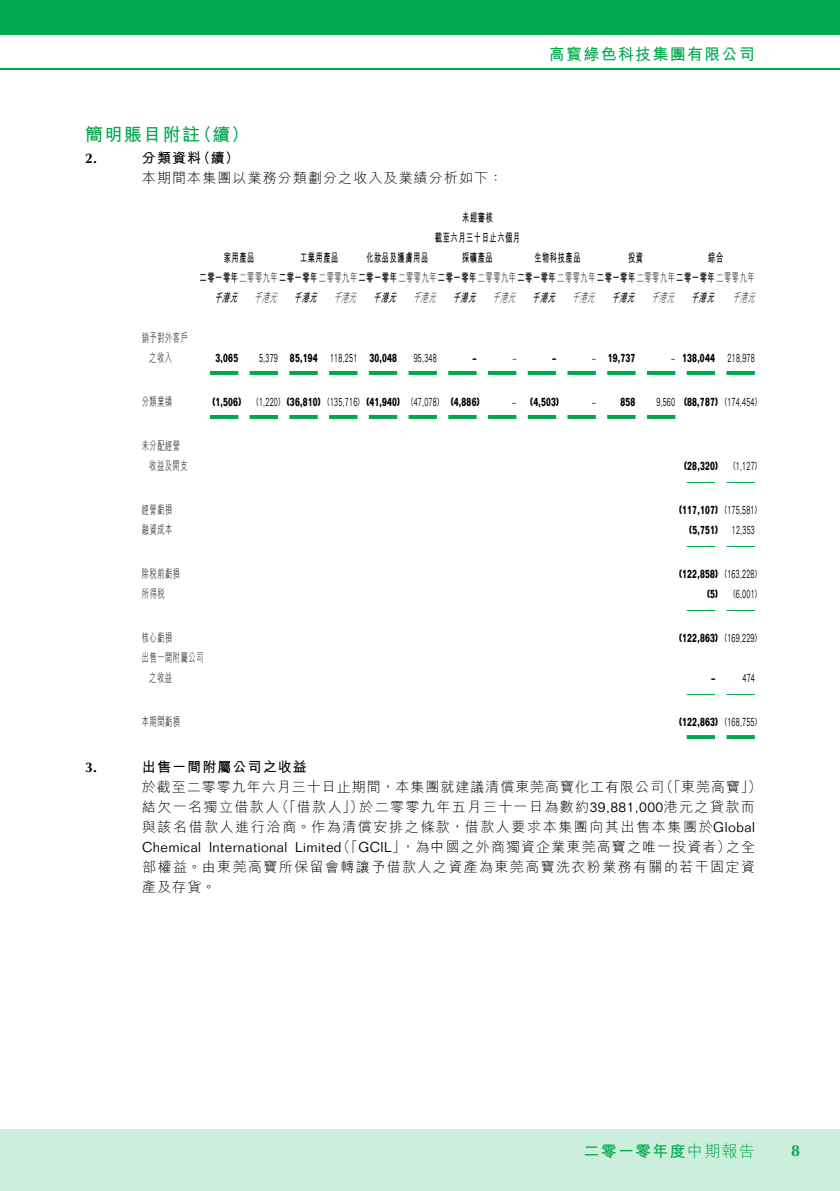
<style>
.page{position:relative;width:840px;height:1191px;background:#fff}
.page>*{position:absolute;margin:0;border:0;box-sizing:border-box;transform-origin:0 0}
.t1{font:700 18px "M Hei HK";letter-spacing:.08em;color:#00a84e}
.t2{font:700 16px "M Hei HK";letter-spacing:.08em;color:#00a84e}
.t3{font:700 16px "Optima LT Std";color:#00a84e}
.t4{font:300 14px/20px "M Hei HK";letter-spacing:.1em;color:#000}
.t5{font:300 14px/20px "M Hei HK";letter-spacing:.07em;color:#000}
.t6{font:300 14px "M Hei HK";letter-spacing:.08em;color:#000}
.t7{font:300 14px "Folio Std";letter-spacing:.03em;color:#000}
.t8{font:700 14px "M Hei HK";letter-spacing:.08em;color:#000}
.t9{font:700 14px "Optima LT Std";color:#000}
.t10{font:700 12px "Folio Std";letter-spacing:.035em;color:#000;scale:.6 1}
.t11{font:300 12px "Folio Std";letter-spacing:.03em;color:#000;scale:.6 1}
.t12{font:700 12px/20px "M Hei HK";letter-spacing:.085em;color:#000;text-align:center;scale:.6 1}
.t13{font:300 12px/20px "M Hei HK";letter-spacing:.08em;color:#000;scale:.6 1}
.t14{font:italic 300 12px "M Hei HK";color:#000;scale:.6 1}
.t15{font:italic 700 12px "M Hei HK";color:#000;scale:.6 1}
.s1{font-weight:300}
.s2{font-family:"Folio Std"}
.s3{font-family:"M Hei HK"}
</style>
<div class="page">
<div style="left:0;top:1129px;width:839px;height:62px;background:#cceedc"></div>
<div style="left:0;top:0;width:839px;height:35px;background:#00a84e"></div>
<hr style="left:0;top:68px;width:839px;height:1px;background:#00a84e">
<svg style="left:210px;top:371px;width:28px;height:4px"></svg>
<svg style="left:249px;top:371px;width:29px;height:4px"></svg>
<svg style="left:289px;top:371px;width:28px;height:4px"></svg>
<svg style="left:329px;top:371px;width:28px;height:4px"></svg>
<svg style="left:368px;top:371px;width:29px;height:4px"></svg>
<svg style="left:408px;top:371px;width:28px;height:4px"></svg>
<svg style="left:448px;top:371px;width:28px;height:4px"></svg>
<svg style="left:488px;top:371px;width:28px;height:4px"></svg>
<svg style="left:527px;top:371px;width:29px;height:4px"></svg>
<svg style="left:567px;top:371px;width:28px;height:4px"></svg>
<svg style="left:607px;top:371px;width:28px;height:4px"></svg>
<svg style="left:646px;top:371px;width:29px;height:4px"></svg>
<svg style="left:686px;top:371px;width:28px;height:4px"></svg>
<svg style="left:726px;top:371px;width:28px;height:4px"></svg>
<hr style="left:210px;top:415px;width:28px;height:4px;background:#00a84e">
<hr style="left:249px;top:415px;width:29px;height:4px;background:#00a84e">
<hr style="left:289px;top:415px;width:28px;height:4px;background:#00a84e">
<hr style="left:329px;top:415px;width:28px;height:4px;background:#00a84e">
<hr style="left:368px;top:415px;width:29px;height:4px;background:#00a84e">
<hr style="left:408px;top:415px;width:28px;height:4px;background:#00a84e">
<hr style="left:448px;top:415px;width:28px;height:4px;background:#00a84e">
<hr style="left:487px;top:415px;width:29px;height:4px;background:#00a84e">
<hr style="left:527px;top:415px;width:29px;height:4px;background:#00a84e">
<hr style="left:567px;top:415px;width:28px;height:4px;background:#00a84e">
<hr style="left:607px;top:415px;width:28px;height:4px;background:#00a84e">
<hr style="left:646px;top:415px;width:29px;height:4px;background:#00a84e">
<svg style="left:686px;top:482px;width:28px;height:1px"></svg>
<svg style="left:726px;top:482px;width:28px;height:1px"></svg>
<svg style="left:686px;top:546px;width:28px;height:1px"></svg>
<svg style="left:726px;top:546px;width:28px;height:1px"></svg>
<svg style="left:686px;top:610px;width:28px;height:1px"></svg>
<svg style="left:726px;top:610px;width:28px;height:1px"></svg>
<svg style="left:686px;top:694px;width:28px;height:1px"></svg>
<svg style="left:726px;top:694px;width:28px;height:1px"></svg>
<svg style="left:686px;top:735px;width:28px;height:4px"></svg>
<svg style="left:726px;top:735px;width:28px;height:4px"></svg>
<h1 class="t1" style="left:85px;top:121px;width:117px">簡明賬目附註</h1>
<h1 class="t1" style="left:194px;top:121px;width:57px">（續(</h1>
<p class="t9" style="left:85px;top:150px;width:14px">2.</p>
<p class="t8" style="left:196px;top:148px;width:44px">（續(</p>
<p class="t8" style="left:142px;top:148px;width:61px">分類資料</p>
<p class="t6" style="left:142px;top:168px;width:362px">本期間本集團以業務分類劃分之收入及業績分析如下：</p>
<p class="t12" style="left:434px;top:206px;width:143px">未經審核<br>截至六月三十日止六個月</p>
<h2 class="t2" style="left:548px;top:42px;width:207px">高寳綠色科技集團有限公司</h2>
<p class="t12" style="left:707px;top:246px;width:26px">綜合</p>
<p class="t12" style="left:462px;top:246px;width:52px">採礦產品</p>
<p class="t12" style="left:224px;top:246px;width:52px">家用產品</p>
<p class="t12" style="left:199px;top:266px;width:926px">二零一零年<span class="s1">二零零九年</span>二零一零年<span class="s1">二零零九年</span>二零一零年<span class="s1">二零零九年</span>二零一零年<span class="s1">二零零九年</span>二零一零年<span class="s1">二零零九年</span>二零一零年<span class="s1">二零零九年</span>二零一零年<span class="s1">二零零九年</span></p>
<p class="t14" style="left:731px;top:289px;width:46px">千港元</p>
<p class="t12" style="left:366px;top:246px;width:104px">化妝品及護膚用品</p>
<p class="t12" style="left:300px;top:246px;width:65px">工業用產品</p>
<p class="t12" style="left:534px;top:246px;width:78px">生物科技產品</p>
<p class="t12" style="left:627px;top:246px;width:26px">投資</p>
<p class="t14" style="left:254px;top:289px;width:46px">千港元</p>
<p class="t14" style="left:333px;top:289px;width:46px">千港元</p>
<p class="t14" style="left:412px;top:289px;width:46px">千港元</p>
<p class="t14" style="left:492px;top:289px;width:46px">千港元</p>
<p class="t14" style="left:571px;top:289px;width:46px">千港元</p>
<p class="t14" style="left:650px;top:289px;width:46px">千港元</p>
<p class="t15" style="left:214px;top:288px;width:46px">千港元</p>
<p class="t15" style="left:293px;top:288px;width:46px">千港元</p>
<p class="t15" style="left:373px;top:288px;width:46px">千港元</p>
<p class="t15" style="left:452px;top:288px;width:46px">千港元</p>
<p class="t15" style="left:531px;top:288px;width:46px">千港元</p>
<p class="t15" style="left:611px;top:288px;width:46px">千港元</p>
<p class="t15" style="left:690px;top:288px;width:46px">千港元</p>
<p class="t13" style="left:142px;top:327px;width:78px">銷予對外客戶</p>
<p class="t13" style="left:149px;top:347px;width:39px">之收入</p>
<p class="t10" style="left:215px;top:350px;width:39px">3,065</p>
<p class="t11" style="left:259px;top:350px;width:33px">5,379</p>
<p class="t10" style="left:290px;top:350px;width:47px">85,194</p>
<p class="t11" style="left:330px;top:350px;width:47px">118,251</p>
<p class="t10" style="left:369px;top:350px;width:47px">30,048</p>
<p class="t11" style="left:413px;top:350px;width:40px">95,348</p>
<p class="t10" style="left:472px;top:350px;width:7px">–</p>
<p class="t11" style="left:512px;top:350px;width:7px">–</p>
<p class="t10" style="left:552px;top:350px;width:7px">–</p>
<p class="t11" style="left:591px;top:350px;width:7px">–</p>
<p class="t10" style="left:607px;top:350px;width:47px">19,737</p>
<p class="t10" style="left:681px;top:350px;width:56px">138,044</p>
<p class="t11" style="left:671px;top:350px;width:7px">–</p>
<p class="t11" style="left:727px;top:350px;width:47px">218,978</p>
<p class="t13" style="left:142px;top:391px;width:52px">分類業績</p>
<p class="t13" style="left:142px;top:435px;width:65px">未分配經營</p>
<p class="t10" style="left:212px;top:394px;width:49px">)1,506(</p>
<p class="t11" style="left:256px;top:394px;width:41px">)1,220(</p>
<p class="t10" style="left:287px;top:394px;width:58px">)36,810(</p>
<p class="t11" style="left:327px;top:394px;width:55px">)135,716(</p>
<p class="t10" style="left:366px;top:394px;width:58px">)41,940(</p>
<p class="t11" style="left:411px;top:394px;width:48px">)47,078(</p>
<p class="t10" style="left:450px;top:394px;width:49px">)4,886(</p>
<p class="t11" style="left:512px;top:394px;width:7px">–</p>
<p class="t10" style="left:530px;top:394px;width:49px">)4,503(</p>
<p class="t11" style="left:591px;top:394px;width:7px">–</p>
<p class="t10" style="left:620px;top:394px;width:26px">858</p>
<p class="t11" style="left:656px;top:394px;width:33px">9,560</p>
<p class="t10" style="left:683px;top:394px;width:58px">)88,787(</p>
<p class="t11" style="left:724px;top:394px;width:55px">)174,454(</p>
<p class="t13" style="left:149px;top:455px;width:65px">收益及開支</p>
<p class="t10" style="left:683px;top:458px;width:58px">)28,320(</p>
<p class="t11" style="left:733px;top:458px;width:41px">)1,127(</p>
<p class="t13" style="left:142px;top:499px;width:52px">經營虧損</p>
<p class="t10" style="left:678px;top:502px;width:66px">)117,107(</p>
<p class="t11" style="left:724px;top:502px;width:55px">)175,581(</p>
<p class="t13" style="left:142px;top:519px;width:52px">融資成本</p>
<p class="t10" style="left:689px;top:522px;width:49px">)5,751(</p>
<p class="t11" style="left:731px;top:522px;width:40px">12,353</p>
<p class="t13" style="left:142px;top:563px;width:65px">除稅前虧損</p>
<p class="t10" style="left:678px;top:566px;width:66px">)122,858(</p>
<p class="t11" style="left:724px;top:566px;width:55px">)163,228(</p>
<p class="t13" style="left:142px;top:583px;width:39px">所得稅</p>
<p class="t10" style="left:706px;top:586px;width:20px">(5)</p>
<p class="t11" style="left:733px;top:586px;width:41px">)6,001(</p>
<p class="t9" style="left:85px;top:758px;width:14px">3.</p>
<p class="t13" style="left:142px;top:627px;width:104px">核心虧損<br>出售一間附屬公司</p>
<p class="t10" style="left:678px;top:630px;width:66px">)122,863(</p>
<p class="t11" style="left:724px;top:630px;width:55px">)169,229(</p>
<p class="t13" style="left:149px;top:667px;width:39px">之收益</p>
<p class="t10" style="left:711px;top:670px;width:7px">–</p>
<p class="t11" style="left:742px;top:670px;width:22px">474</p>
<p class="t13" style="left:142px;top:711px;width:65px">本期間虧損</p>
<p class="t8" style="left:142px;top:756px;width:166px">出售一間附屬公司之收益</p>
<p class="t10" style="left:678px;top:714px;width:66px">)122,863(</p>
<p class="t11" style="left:724px;top:714px;width:55px">)168,755(</p>
<p class="t5" style="left:359px;top:776px;width:397px;text-indent:-217px">於截至二零零九年六月三十日止期間，本集團就建議清償東莞高寶化工有限公司<br>於二零零九年五月三十一日為數約<span class="s2">39,881,000</span>港元之貸款而</p>
<p class="t4" style="left:659px;top:776px;width:104px">（「東莞高寶 (「</p>
<p class="t4" style="left:275px;top:796px;width:90px">（「借款人」）</p>
<p class="t4" style="left:142px;top:796px;width:139px">結欠一名獨立借款人</p>
<p class="t4" style="left:142px;top:816px;width:614px">與該名借款人進行洽商。作為清償安排之條款，借款人要求本集團向其出售本集團於<span class="s2">Global</span></p>
<p class="t4" style="left:725px;top:836px;width:31px">之全</p>
<p class="t6" style="left:401px;top:836px;width:331px">，為中國之外商獨資企業東莞高寶之唯一投資者）</p>
<p class="t7" style="left:336px;top:838px;width:71px"><span class="s3">（「</span>GCIL<span class="s3">」</span></p>
<p class="t7" style="left:142px;top:838px;width:60px">Chemical</p>
<p class="t4" style="left:142px;top:856px;width:614px">部權益。由東莞高寶所保留會轉讓予借款人之資產為東莞高寶洗衣粉業務有關的若干固定資產及存貨。</p>
<p class="t7" style="left:209px;top:838px;width:80px">International</p>
<p class="t7" style="left:295px;top:838px;width:48px">Limited</p>
<h2 class="t2" style="left:583px;top:1139px;width:173px">二零一零年度<span class="s1">中期報告</span></h2>
<h2 class="t3" style="left:790px;top:1141px;width:10px">8</h2>
</div>
